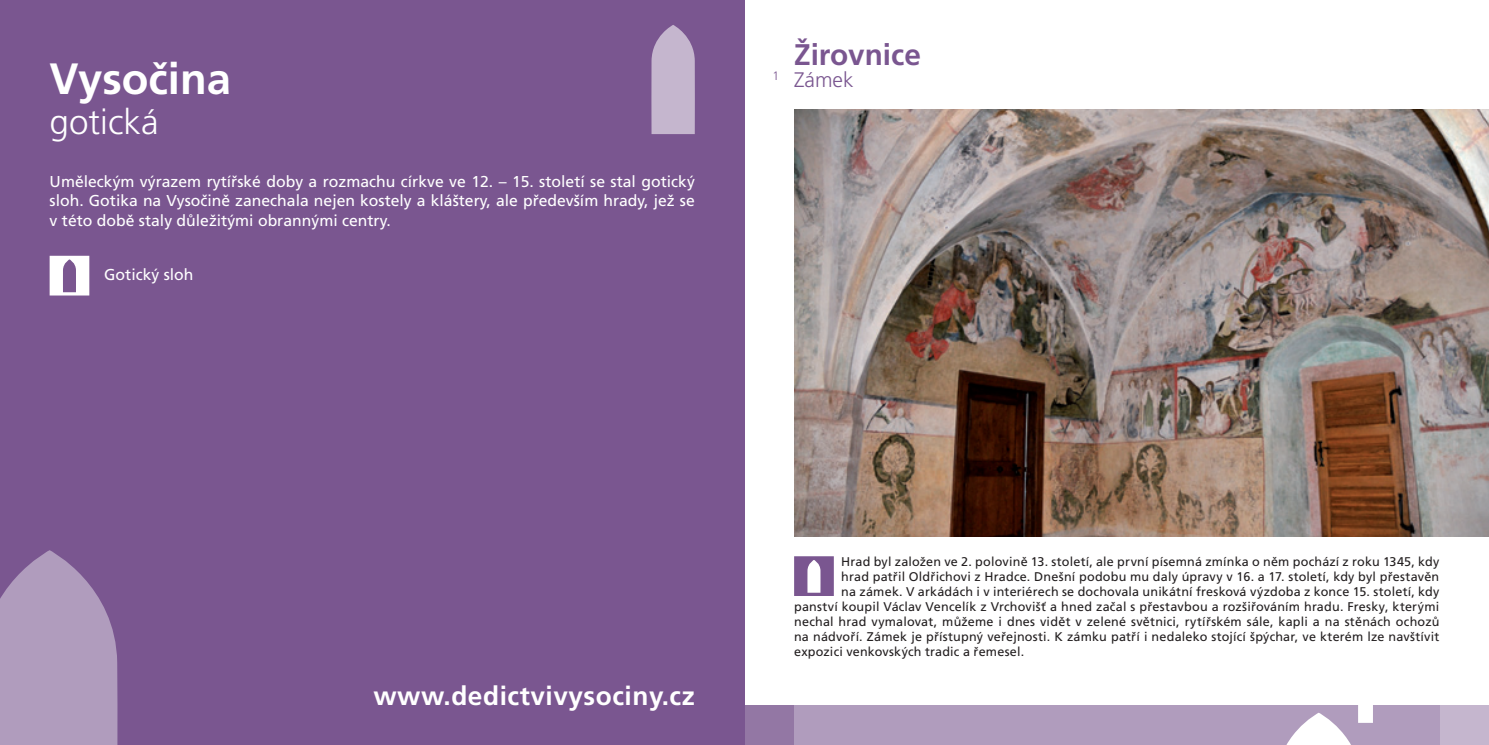
<style>
.page{position:relative;width:1489px;height:745px;background:#fff}
.page>*{position:absolute;margin:0;border:0;box-sizing:border-box;transform-origin:0 0}
.t1{font:700 43.75px "Frutiger CE";color:#fff}
.t2{font:300 35px "Frutiger CE";color:#fff}
.t3{font:700 29.75px "Frutiger CE";color:#7a5690}
.t4{font:700 26.25px "Frutiger CE";letter-spacing:.02em;color:#fff}
.t5{font:300 21px "Frutiger CE";color:#7a5690}
.Text{font:15.75px/19.2px "Frutiger CE";color:#fff;text-align:justify}
.Text-2{font:12.6px "Frutiger CE";letter-spacing:.015em;color:#231f20}
.t6{font:300 12.25px "Frutiger CE";color:#7a5690}
</style>
<div class="page">
<div style="left:1439px;top:704px;width:49px;height:40px;background:#c5b6ce"></div>
<div style="left:744px;top:704px;width:50px;height:40px;background:#9377a4"></div>
<div style="left:794px;top:704px;width:645px;height:40px;background:#b09cbd"></div>
<svg style="left:1275px;top:704px;width:97px;height:40px"></svg>
<div style="left:0;top:0;width:744px;height:744px;background:#7a5690"></div>
<img style="left:794px;top:109px;width:694px;height:427px">
<svg style="left:651px;top:25px;width:44px;height:109px;background:#bcabc7"></svg>
<svg style="left:0;top:550px;width:118px;height:194px;background:#a791b6"></svg>
<svg style="left:50px;top:255px;width:39px;height:40px"></svg>
<svg style="left:794px;top:556px;width:39px;height:39px"></svg>
<p class="t1" style="left:50px;top:52px;width:183px">Vysočina</p>
<p class="t2" style="left:50px;top:101px;width:110px">gotická</p>
<p class="Text" style="left:50px;top:173px;width:646px">Uměleckým výrazem rytířské doby a rozmachu církve ve 12. – 15. století se stal gotický sloh. Gotika na Vysočině zanechala nejen kostely a kláštery, ale především hrady, jež se v této době staly důležitými obrannými centry.</p>
<p class="Text" style="left:104px;top:266px;width:91px">Gotický sloh</p>
<p class="t6" style="left:772px;top:69px;width:8px">1</p>
<p class="t3" style="left:794px;top:36px;width:128px">Žirovnice</p>
<p class="t5" style="left:794px;top:67px;width:61px">Zámek</p>
<p class="t4" style="left:373px;top:679px;width:323px">www.dedictvivysociny.cz</p>
<p class="Text-2" style="left:841px;top:554px;width:599px">Hrad byl založen ve 2. polovině 13. století, ale první písemná zmínka o něm pochází z roku 1345, kdy</p>
<p class="Text-2" style="left:841px;top:569px;width:599px">hrad patřil Oldřichovi z Hradce. Dnešní podobu mu daly úpravy v 16. a 17. století, kdy byl přestavěn</p>
<p class="Text-2" style="left:841px;top:584px;width:599px">na zámek. V arkádách i v interiérech se dochovala unikátní fresková výzdoba z konce 15. století, kdy</p>
<p class="Text-2" style="left:794px;top:598px;width:646px">panství koupil Václav Vencelík z Vrchovišť a hned začal s přestavbou a rozšiřováním hradu. Fresky, kterými</p>
<p class="Text-2" style="left:794px;top:613px;width:646px">nechal hrad vymalovat, můžeme i dnes vidět v zelené světnici, rytířském sále, kapli a na stěnách ochozů</p>
<p class="Text-2" style="left:794px;top:628px;width:646px">na nádvoří. Zámek je přístupný veřejnosti. K zámku patří i nedaleko stojící špýchar, ve kterém lze navštívit</p>
<p class="Text-2" style="left:794px;top:643px;width:232px">expozici venkovských tradic a řemesel.</p>
</div>
